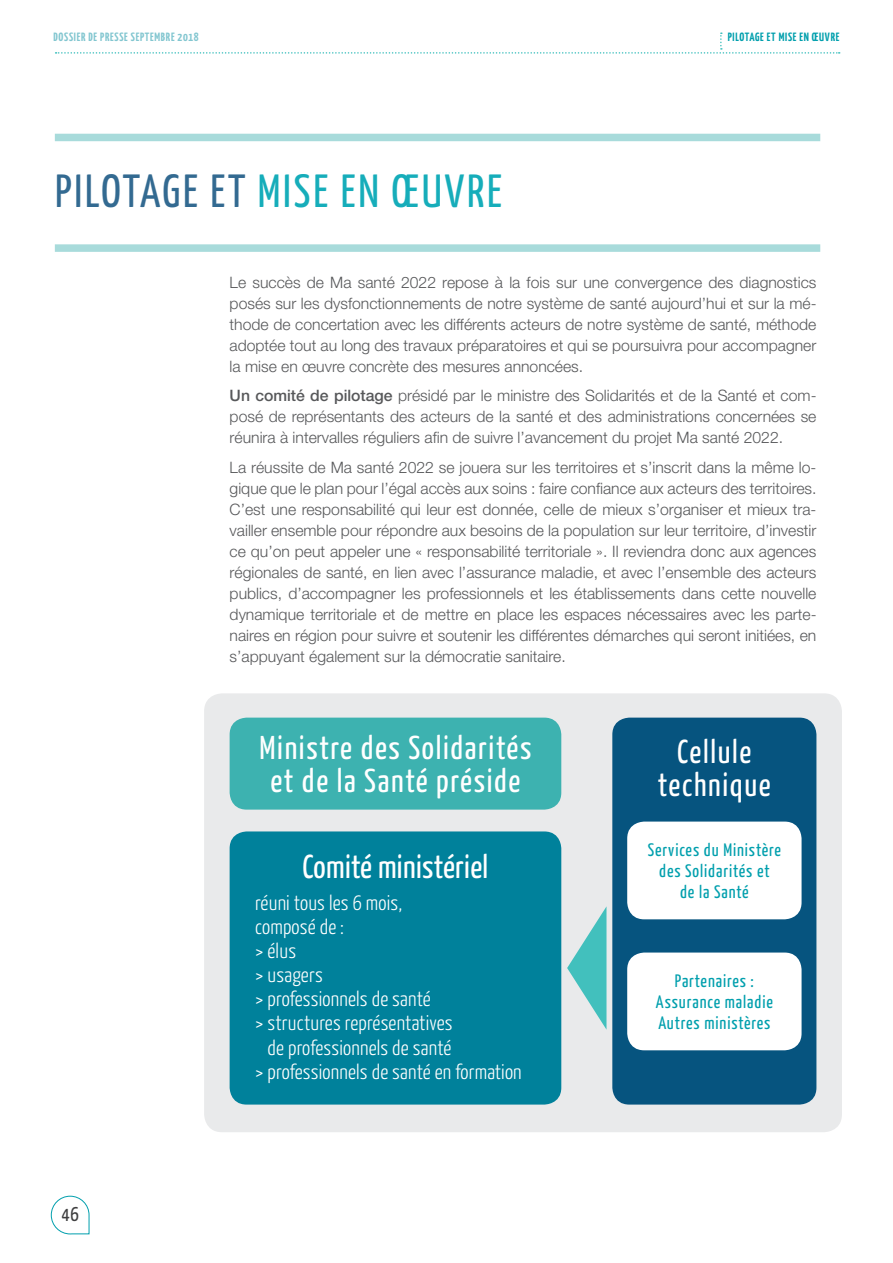
<style>
.page{position:relative;width:893px;height:1263px;background:#fff}
.page>*{position:absolute;margin:0;border:0;box-sizing:border-box;transform-origin:0 0}
.t1{font:46.5px "Yanone Kaffeesatz";letter-spacing:.06em;color:#16adba}
.t2{font:33px/33px "Yanone Kaffeesatz";letter-spacing:.05em;color:#fff;text-align:center}
.t3{font:33px "Yanone Kaffeesatz";letter-spacing:.01em;color:#fff}
.t4{font:300 21px "Yanone Kaffeesatz";letter-spacing:.01em;color:#fff}
.t5{font:20.1px "Yanone Kaffeesatz";color:#3e3e3f}
.t6{font:18px/21px "Yanone Kaffeesatz";letter-spacing:.05em;color:#009fad;text-align:center}
.t7{font:300 15.75px/21px "Helvetica Neue";color:#57585a;text-align:justify}
.t8{font:700 12px "Yanone Kaffeesatz";letter-spacing:.06em;color:#82c6d0}
.t9{font:700 12px "Yanone Kaffeesatz";letter-spacing:.06em;color:#009fad}
.s1{color:#336a91}
.s2{font-weight:500}
</style>
<div class="page">
<div style="left:51px;top:1196px;width:38px;height:38px;border:1px solid #009fad;border-radius:19px"></div>
<div style="left:204px;top:693px;width:638px;height:439px;background:#e9eaeb;border-radius:18px"></div>
<div style="left:230px;top:831px;width:331px;height:273px;background:#00819b;border-radius:17px"></div>
<div style="left:612px;top:718px;width:204px;height:386px;background:#06547f;border-radius:17px"></div>
<svg style="left:56px;top:33px;width:784px;height:21px"></svg>
<div style="left:55px;top:134px;width:765px;height:7px;background:#a8dbdb"></div>
<div style="left:55px;top:244px;width:765px;height:8px;background:#a8dbdb"></div>
<div style="left:230px;top:718px;width:331px;height:92px;background:#3db2b0;border-radius:17px"></div>
<div style="left:627px;top:821px;width:174px;height:98px;background:#fff;border-radius:17px"></div>
<div style="left:627px;top:952px;width:174px;height:98px;background:#fff;border-radius:17px"></div>
<svg style="left:567px;top:907px;width:39px;height:122px"></svg>
<p class="t8" style="left:53px;top:30px;width:147px">DOSSIER DE PRESSE SEPTEMBRE 2018</p>
<p class="t9" style="left:728px;top:30px;width:113px">PILOTAGE ET MISE EN ŒUVRE</p>
<h1 class="t1" style="left:55px;top:163px;width:448px"><span class="s1">PILOTAGE ET</span> MISE EN ŒUVRE</h1>
<p class="t7" style="left:230px;top:271px;width:588px">Le succès de Ma santé 2022 repose à la fois sur une convergence des diagnostics posés sur les dysfonctionnements de notre système de santé aujourd’hui et sur la mé&shy;thode de concertation avec les différents acteurs de notre système de santé, méthode adoptée tout au long des travaux préparatoires et qui se poursuivra pour accompagner la mise en œuvre concrète des mesures annoncées.</p>
<p class="t7" style="left:230px;top:385px;width:588px"><span class="s2">Un comité de pilotage</span> présidé par le ministre des Solidarités et de la Santé et com&shy;posé de représentants des acteurs de la santé et des administrations concernées se réunira à intervalles réguliers afin de suivre l’avancement du projet Ma santé 2022.</p>
<p class="t7" style="left:230px;top:456px;width:588px">La réussite de Ma santé 2022 se jouera sur les territoires et s’inscrit dans la même lo&shy;gique que le plan pour l’égal accès aux soins : faire confiance aux acteurs des territoires.<br>C’est une responsabilité qui leur est donnée, celle de mieux s’organiser et mieux tra&shy;vailler ensemble pour répondre aux besoins de la population sur leur territoire, d’investir ce qu’on peut appeler une « responsabilité territoriale ». Il reviendra donc aux agences régionales de santé, en lien avec l’assurance maladie, et avec l’ensemble des acteurs publics, d’accompagner les professionnels et les établissements dans cette nouvelle dynamique territoriale et de mettre en place les espaces nécessaires avec les parte&shy;naires en région pour suivre et soutenir les différentes démarches qui seront initiées, en s’appuyant également sur la démocratie sanitaire.</p>
<p class="t5" style="left:61px;top:1202px;width:19px">46</p>
<h2 class="t2" style="left:259px;top:730px;width:273px">Ministre des Solidarités et de la Santé préside</h2>
<h2 class="t3" style="left:303px;top:846px;width:187px">Comité ministériel</h2>
<h3 class="t4" style="left:255px;top:890px;width:149px">réuni tous les 6 mois,</h3>
<h3 class="t4" style="left:255px;top:914px;width:90px">composé de :</h3>
<h3 class="t4" style="left:255px;top:938px;width:42px">&gt; élus</h3>
<h3 class="t4" style="left:255px;top:962px;width:69px">&gt; usagers</h3>
<h3 class="t4" style="left:255px;top:986px;width:177px">&gt; professionnels de santé</h3>
<h3 class="t4" style="left:255px;top:1010px;width:199px">&gt; structures représentatives</h3>
<h3 class="t4" style="left:268px;top:1034px;width:185px">de professionnels de santé</h3>
<h3 class="t4" style="left:255px;top:1058px;width:268px">&gt; professionnels de santé en formation</h3>
<h2 class="t2" style="left:658px;top:734px;width:114px">Cellule technique</h2>
<p class="t6" style="left:648px;top:839px;width:135px">Services du Ministère des Solidarités et<br>de la Santé</p>
<p class="t6" style="left:656px;top:970px;width:118px">Partenaires :<br>Assurance maladie<br>Autres ministères</p>
</div>
